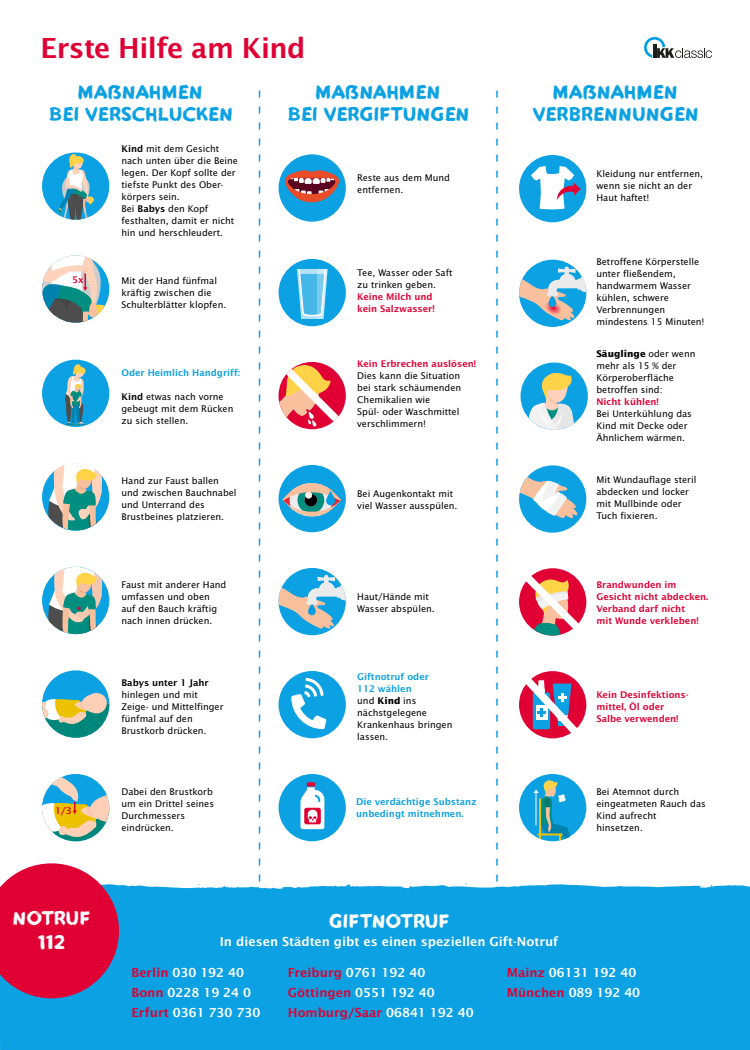
<style>
.page{position:relative;width:750px;height:1050px;background:#fff}
.page>*{position:absolute;margin:0;border:0;box-sizing:border-box;transform-origin:0 0}
.t1{font:600 30px "Lucida Sans EF";letter-spacing:-.015em;color:#e00034}
.t2{font:20px/22.5px "IKK Brush";color:#0ba1e2;text-align:center}
.t3{font:20px/24px "IKK Brush";color:#fff;text-align:center}
.t4{font:600 13.5px/20px "Lucida Sans EF";color:#fff}
.t5{font:600 13.5px/20px "Lucida Sans EF";color:#e00034}
.t6{font:10px/12px "Lucida Sans EF";color:#000}
.t7{font:600 10px/12px "Lucida Sans EF";color:#e00034}
.t8{font:600 10px/12px "Lucida Sans EF";color:#0ba1e2}
.t9{font:700 10px "Lucida Sans EFTU";color:#000}
.t10{font:600 10px "Lucida Sans EF";color:#000}
.s1{font-weight:600}
.s2{font-weight:600;color:#0ba1e2}
.s3{font-family:"Lucida Sans EFTU";font-weight:700}
.s4{font-family:"Lucida Sans EF";font-weight:400}
.s5{color:#e00034}
.s6{color:#fff}
</style>
<div class="page">
<div style="left:279px;top:259px;width:67px;height:67px;background:#0ba1e2;border-radius:50%"></div>
<svg style="left:297px;top:268px;width:31px;height:59px"></svg>
<div style="left:279px;top:465px;width:67px;height:67px;background:#0ba1e2;border-radius:50%"></div>
<svg style="left:283px;top:480px;width:58px;height:39px"></svg>
<svg style="left:326px;top:491px;width:9px;height:14px"></svg>
<div style="left:279px;top:568px;width:67px;height:67px;background:#0ba1e2;border-radius:50%"></div>
<svg style="left:279px;top:573px;width:67px;height:56px"></svg>
<div style="left:279px;top:671px;width:67px;height:67px;background:#0ba1e2;border-radius:50%"></div>
<svg style="left:291px;top:678px;width:35px;height:51px"></svg>
<svg style="left:279px;top:362px;width:67px;height:67px"></svg>
<div style="left:519px;top:260px;width:67px;height:67px;background:#0ba1e2;border-radius:50%"></div>
<svg style="left:519px;top:265px;width:67px;height:56px"></svg>
<div style="left:564px;top:269px;width:5px;height:8px;background:#ebebec"></div>
<div style="left:519px;top:155px;width:67px;height:67px;background:#0ba1e2;border-radius:50%"></div>
<svg style="left:531px;top:166px;width:50px;height:43px"></svg>
<div style="left:519px;top:465px;width:67px;height:68px;background:#0ba1e2;border-radius:50%"></div>
<svg style="left:519px;top:465px;width:59px;height:54px"></svg>
<svg style="left:519px;top:671px;width:67px;height:68px"></svg>
<svg style="left:519px;top:568px;width:68px;height:68px"></svg>
<div style="left:521px;top:363px;width:67px;height:67px;background:#0ba1e2;border-radius:50%"></div>
<svg style="left:527px;top:372px;width:48px;height:58px"></svg>
<div style="left:519px;top:774px;width:67px;height:67px;background:#0ba1e2;border-radius:50%"></div>
<svg style="left:534px;top:780px;width:38px;height:61px"></svg>
<hr style="left:536px;top:792px;width:1px;height:33px;background:#fff">
<div style="left:42px;top:152px;width:67px;height:68px;background:#0ba1e2;border-radius:50%"></div>
<svg style="left:58px;top:153px;width:36px;height:67px"></svg>
<svg style="left:42px;top:255px;width:67px;height:68px"></svg>
<div style="left:42px;top:670px;width:67px;height:68px;background:#0ba1e2;border-radius:50%"></div>
<svg style="left:49px;top:704px;width:60px;height:34px"></svg>
<svg style="left:42px;top:693px;width:66px;height:32px"></svg>
<svg style="left:61px;top:838px;width:29px;height:3px"></svg>
<svg style="left:42px;top:774px;width:67px;height:64px"></svg>
<div style="left:42px;top:360px;width:67px;height:67px;background:#0ba1e2;border-radius:50%"></div>
<svg style="left:64px;top:364px;width:23px;height:62px"></svg>
<div style="left:42px;top:463px;width:67px;height:68px;background:#0ba1e2;border-radius:50%"></div>
<svg style="left:44px;top:463px;width:61px;height:67px"></svg>
<div style="left:42px;top:567px;width:67px;height:67px;background:#0ba1e2;border-radius:50%"></div>
<svg style="left:44px;top:567px;width:61px;height:67px"></svg>
<div style="left:279px;top:154px;width:67px;height:68px;background:#0ba1e2;border-radius:50%"></div>
<svg style="left:284px;top:169px;width:55px;height:34px"></svg>
<div style="left:279px;top:774px;width:67px;height:67px;background:#0ba1e2;border-radius:50%"></div>
<svg style="left:301px;top:782px;width:23px;height:47px"></svg>
<div style="left:0;top:884px;width:750px;height:166px;background:#0ba1e2"></div>
<svg style="left:0;top:863px;width:119px;height:135px;background:#cd2253"></svg>
<svg style="left:259px;top:91px;width:1px;height:829px"></svg>
<svg style="left:496px;top:91px;width:2px;height:829px"></svg>
<svg style="left:644px;top:37px;width:68px;height:21px"></svg>
<h1 class="t1" style="left:41px;top:32px;width:267px">Erste Hilfe am Kind</h1>
<h2 class="t2" style="left:48px;top:80px;width:186px">MAßNAHMEN<br>BEI VERSCHLUCKEN</h2>
<h2 class="t2" style="left:287px;top:80px;width:184px">MAßNAHMEN<br>BEI VERGIFTUNGEN</h2>
<h2 class="t2" style="left:533px;top:80px;width:168px">MAßNAHMEN<br>VERBRENNUNGEN</h2>
<p class="t7" style="left:72px;top:273px;width:13px">5x</p>
<p class="t7" style="left:55px;top:805px;width:18px">1/3</p>
<h2 class="t3" style="left:13px;top:905px;width:79px">NOTRUF<br>112</h2>
<p class="t6" style="left:122px;top:143px;width:118px"><span class="s1">Kind</span> mit dem Gesicht nach unten über die Beine legen. Der Kopf sollte der tiefste Punkt des Ober&shy;körpers sein.<br>Bei <span class="s1">Babys</span> den Kopf festhalten, damit er nicht hin und herschleudert.</p>
<p class="t6" style="left:122px;top:274px;width:106px">Mit der Hand fünfmal kräftig zwischen die<br>Schulterblätter klopfen.</p>
<p class="t8" style="left:122px;top:366px;width:120px">Oder Heimlich Handgriff:</p>
<p class="t6" style="left:122px;top:390px;width:113px"><span class="s1">Kind</span> etwas nach vorne gebeugt mit dem Rücken zu sich stellen.</p>
<p class="t6" style="left:122px;top:475px;width:117px">Hand zur Faust ballen und zwischen Bauchnabel und Unterrand des<br>Brustbeines platzieren.</p>
<p class="t6" style="left:122px;top:578px;width:106px">Faust mit anderer Hand umfassen und oben auf den Bauch kräftig nach innen drücken.</p>
<p class="t10" style="left:122px;top:677px;width:89px">Babys unter 1 Jahr</p>
<p class="t6" style="left:122px;top:689px;width:103px">hinlegen und mit<br>Zeige- und Mittelfinger fünfmal auf den<br>Brustkorb drücken.</p>
<p class="t6" style="left:122px;top:786px;width:94px">Dabei den Brustkorb um ein Drittel seines<br>Durchmessers eindrücken.</p>
<p class="t6" style="left:357px;top:172px;width:94px">Reste aus dem Mund entfernen.</p>
<p class="t6" style="left:357px;top:267px;width:97px">Tee, Wasser oder Saft zu trinken geben.</p>
<p class="t7" style="left:357px;top:291px;width:79px">Keine Milch und kein Salzwasser!</p>
<p class="t7" style="left:357px;top:357px;width:120px">Kein Erbrechen auslösen!</p>
<p class="t6" style="left:357px;top:369px;width:105px">Dies kann die Situation bei stark schäumenden<br>Chemikalien wie<br>Spül- oder Waschmittel verschlimmern!</p>
<p class="t6" style="left:357px;top:487px;width:102px">Bei Augenkontakt mit viel Wasser ausspülen.</p>
<p class="t6" style="left:357px;top:591px;width:79px">Haut/Hände mit<br>Wasser abspülen.</p>
<p class="t6" style="left:357px;top:670px;width:97px"><span class="s2">Giftnotruf oder<br>112 wählen<br></span>und <span class="s3">Kind</span> ins nächstgelegene<br>Krankenhaus bringen lassen.</p>
<p class="t8" style="left:356px;top:796px;width:122px">Die verdächtige Substanz unbedingt mitnehmen.</p>
<h2 class="t3" style="left:329px;top:908px;width:122px">GIFTNOTRUF</h2>
<h3 class="t4" style="left:220px;top:932px;width:340px">In diesen Städten gibt es einen speziellen Gift-Notruf</h3>
<p class="t6" style="left:596px;top:168px;width:108px">Kleidung nur entfernen, wenn sie nicht an der<br>Haut haftet!</p>
<p class="t6" style="left:596px;top:255px;width:110px">Betroffene Körperstelle unter fließendem, handwarmem Wasser kühlen, schwere<br>Verbrennungen mindestens 15 Minuten!</p>
<p class="t9" style="left:596px;top:348px;width:100px">Säuglinge <span class="s4">oder wenn</span></p>
<p class="t6" style="left:596px;top:359px;width:81px">mehr als 15 % der<br>Körperoberfläche betroffen sind:</p>
<p class="t7" style="left:596px;top:395px;width:64px">Nicht kühlen!</p>
<p class="t6" style="left:596px;top:407px;width:97px">Bei Unterkühlung das<br>Kind mit Decke oder<br>Ähnlichem wärmen.</p>
<p class="t6" style="left:596px;top:473px;width:101px">Mit Wundauflage steril abdecken und locker mit Mullbinde oder<br>Tuch fixieren.</p>
<p class="t7" style="left:596px;top:578px;width:113px">Brandwunden im<br>Gesicht nicht abdecken.<br>Verband darf nicht<br>mit Wunde verkleben!</p>
<p class="t7" style="left:596px;top:688px;width:94px">Kein Desinfektions&shy;mittel, Öl oder<br>Salbe verwenden!</p>
<p class="t6" style="left:596px;top:786px;width:111px">Bei Atemnot durch eingeatmeten Rauch das<br>Kind aufrecht<br>hinsetzen.</p>
<h3 class="t4" style="left:132px;top:963px;width:130px"><span class="s5">Berlin</span> 030 192 40<br><span class="s5">Bonn</span> 0228 19 24 0<br><span class="s5">Erfurt</span> 0361 730 730</h3>
<h3 class="t5" style="left:288px;top:963px;width:187px">Freiburg <span class="s6">0761 192 40<br></span>Göttingen <span class="s6">0551 192 40<br></span>Homburg/Saar <span class="s6">06841 192 40</span></h3>
<h3 class="t4" style="left:507px;top:963px;width:135px"><span class="s5">Mainz</span> 06131 192 40<br><span class="s5">München</span> 089 192 40</h3>
</div>
